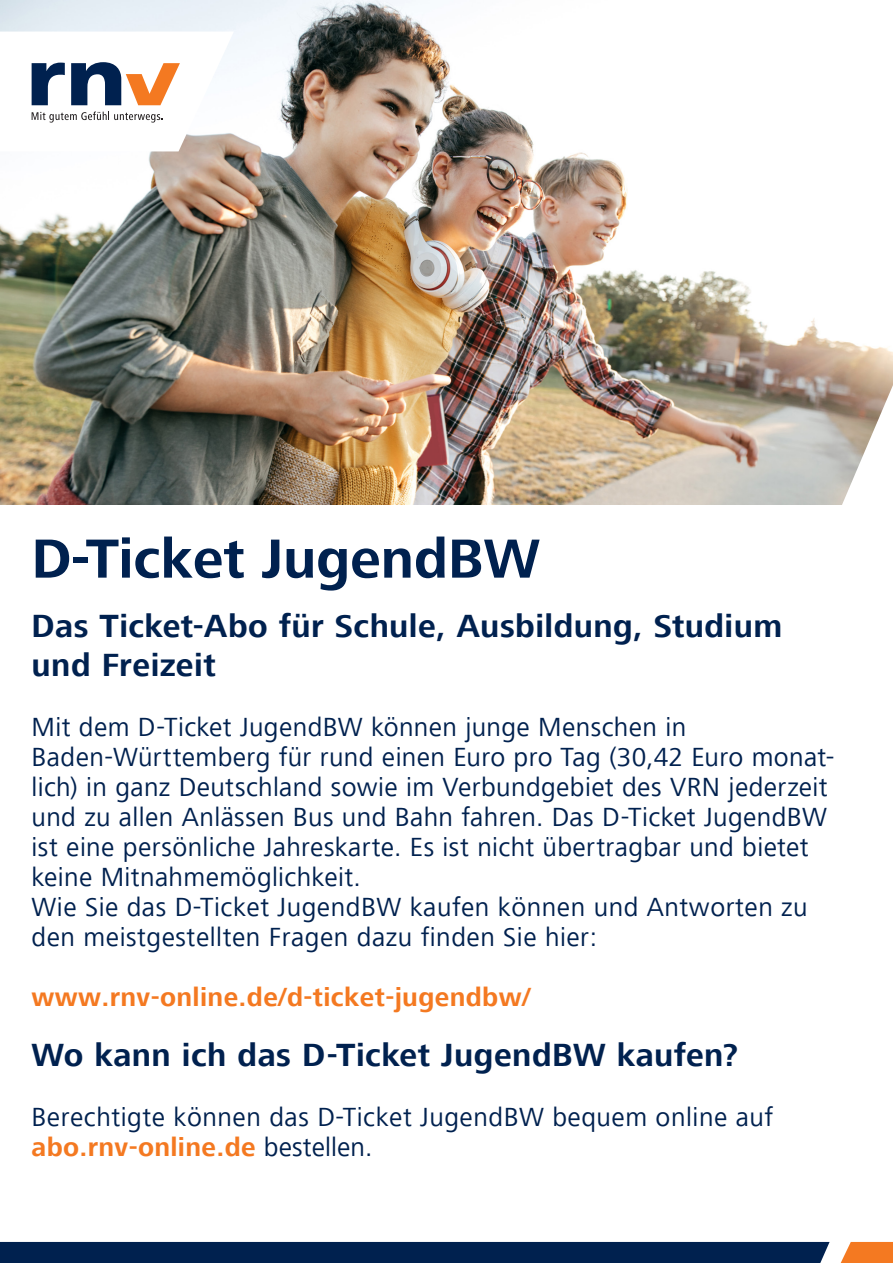
<style>
.page{position:relative;width:893px;height:1263px;background:#fff}
.page>*{position:absolute;margin:0;border:0;box-sizing:border-box;transform-origin:0 0}
.t1{font:700 57px "Frutiger Next LTCE";color:#00214f}
.t2{font:700 33px/39px "Frutiger Next LTCE";letter-spacing:.015em;color:#00214f}
.t3{font:27px/30px "Frutiger Next LTCE";letter-spacing:.015em;color:#00214f}
.t4{font:700 27px "Frutiger Next LTCE";letter-spacing:.015em;color:#f47921}
.s1{font-weight:700;color:#f47921}
</style>
<div class="page">
<img style="left:0;top:0;width:893px;height:505px">
<svg style="left:0;top:32px;width:234px;height:119px"></svg>
<svg style="left:841px;top:1242px;width:52px;height:21px"></svg>
<div style="left:0;top:1242px;width:830px;height:21px;background:#00214f"></div>
<svg style="left:836px;top:385px;width:57px;height:120px"></svg>
<p class="t1" style="left:32px;top:526px;width:510px">D-Ticket JugendBW</p>
<p class="t2" style="left:32px;top:607px;width:752px">Das Ticket-Abo für Schule, Ausbildung, Studium und Freizeit</p>
<p class="t3" style="left:32px;top:712px;width:804px">Mit dem D-Ticket JugendBW können junge Menschen in Baden-Württemberg für rund einen Euro pro Tag (30,42 Euro monat&shy;lich) in ganz Deutschland sowie im Verbundgebiet des VRN jederzeit und zu allen Anlässen Bus und Bahn fahren. Das D-Ticket JugendBW ist eine persönliche Jahreskarte. Es ist nicht übertragbar und bietet keine Mitnahmemöglichkeit.<br>Wie Sie das D-Ticket JugendBW kaufen können und Antworten zu den meistgestellten Fragen dazu finden Sie hier:</p>
<p class="t4" style="left:32px;top:982px;width:500px">www.rnv-online.de/d-ticket-jugendbw/</p>
<p class="t2" style="left:32px;top:1036px;width:708px">Wo kann ich das D-Ticket JugendBW kaufen?</p>
<p class="t3" style="left:32px;top:1102px;width:743px">Berechtigte können das D-Ticket JugendBW bequem online auf <span class="s1">abo.rnv-online.de</span> bestellen.</p>
</div>
